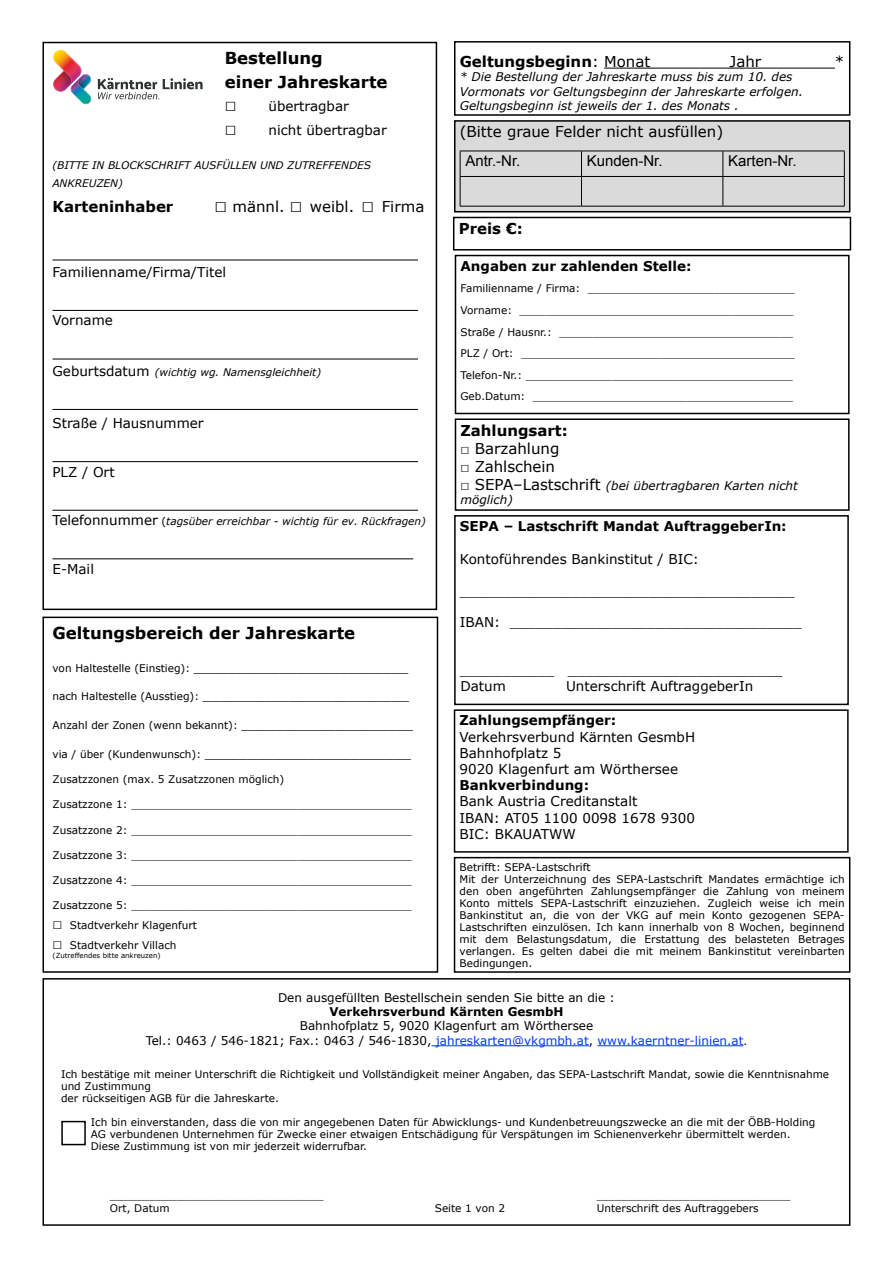
<style>
.page{position:relative;width:893px;height:1263px;background:#fff}
.page>*{position:absolute;margin:0;border:0;box-sizing:border-box;transform-origin:0 0}
.t1{font:700 16.5px/23.4px "Verdana";color:#000}
.t2{font:15px "Verdana";color:#000}
.t3{font:700 15px "Verdana";color:#000}
.t4{font:15px "Arial";color:#000}
.t5{font:13.5px/16.2px "Verdana";color:#000}
.t6{font:700 13.5px "Verdana";color:#000}
.t7{font:italic 12px/14.4px "Verdana";color:#000}
.t8{font:12px/14.4px "Verdana";color:#000;text-align:center}
.t9{font:700 12px "Verdana";color:#000}
.t10{font:10.5px/12px "Verdana";color:#000}
.t11{font:italic 10.5px/18px "Verdana";color:#000}
.t12{font:6.9px "Verdana";color:#000}
.s1{font-size:19.5px}
.s2{font-size:21px}
.s3{font-weight:400}
.s4{font-style:normal;font-size:13.5px}
.s5{font-style:normal}
.s6{font-style:normal;font-size:15px}
.s7{font-size:13.5px}
.s8{font-size:10.5px}
.s9{font-size:16.5px}
.s10{color:#0039ff}
</style>
<div class="page">
<hr style="left:52px;top:260px;width:366px;height:1px;background:#000">
<hr style="left:52px;top:310px;width:366px;height:1px;background:#000">
<hr style="left:52px;top:359px;width:366px;height:1px;background:#000">
<hr style="left:52px;top:409px;width:366px;height:1px;background:#000">
<hr style="left:52px;top:461px;width:366px;height:1px;background:#000">
<hr style="left:52px;top:510px;width:366px;height:1px;background:#000">
<hr style="left:52px;top:558px;width:361px;height:1px;background:#000">
<div style="left:42px;top:42px;width:395px;height:568px;border:2px solid #000"></div>
<div style="left:43px;top:617px;width:395px;height:356px;border:2px solid #000"></div>
<hr style="left:604px;top:68px;width:231px;height:1px;background:#000">
<div style="left:454px;top:41px;width:396px;height:75px;border:2px solid #000"></div>
<div style="left:455px;top:121px;width:395px;height:91px;background:#dadada"></div>
<hr style="left:460px;top:151px;width:121px;height:1px;background:#000">
<hr style="left:581px;top:151px;width:142px;height:1px;background:#000">
<hr style="left:723px;top:151px;width:122px;height:1px;background:#000">
<hr style="left:460px;top:176px;width:121px;height:1px;background:#000">
<hr style="left:581px;top:176px;width:142px;height:1px;background:#000">
<hr style="left:723px;top:176px;width:122px;height:1px;background:#000">
<hr style="left:460px;top:206px;width:121px;height:1px;background:#000">
<hr style="left:581px;top:206px;width:142px;height:1px;background:#000">
<hr style="left:723px;top:206px;width:122px;height:1px;background:#000">
<svg style="left:460px;top:151px;width:1px;height:55px"></svg>
<svg style="left:581px;top:151px;width:1px;height:55px"></svg>
<svg style="left:722px;top:151px;width:1px;height:55px"></svg>
<svg style="left:844px;top:151px;width:1px;height:55px"></svg>
<div style="left:454px;top:120px;width:396px;height:92px;border:2px solid #000"></div>
<div style="left:455px;top:255px;width:395px;height:159px;border:2px solid #000"></div>
<div style="left:453px;top:217px;width:398px;height:34px;border:2px solid #000"></div>
<div style="left:455px;top:418px;width:395px;height:93px;border:2px solid #000"></div>
<div style="left:454px;top:515px;width:395px;height:190px;border:2px solid #000"></div>
<div style="left:454px;top:709px;width:395px;height:144px;border:2px solid #000"></div>
<div style="left:454px;top:857px;width:396px;height:116px;border:2px solid #000"></div>
<hr style="left:431px;top:1045px;width:158px;height:1px;background:#0039ff">
<hr style="left:597px;top:1045px;width:146px;height:1px;background:#0039ff">
<div style="left:43px;top:978px;width:807px;height:248px;border:2px solid #000"></div>
<svg style="left:53px;top:50px;width:38px;height:54px"></svg>
<svg style="left:98px;top:78px;width:105px;height:21px"></svg>
<div style="left:61px;top:1121px;width:25px;height:24px;border:2px solid #000"></div>
<h1 class="t1" style="left:225px;top:47px;width:164px">Bestellung<br>einer Jahreskarte</h1>
<p class="t5" style="left:225px;top:98px;width:126px"><span class="s1">□</span> übertragbar</p>
<p class="t5" style="left:225px;top:122px;width:164px"><span class="s1">□</span> nicht übertragbar</p>
<p class="t11" style="left:52px;top:156px;width:320px">(BITTE IN BLOCKSCHRIFT AUSFÜLLEN UND ZUTREFFENDES<br>ANKREUZEN)</p>
<h2 class="t3" style="left:52px;top:197px;width:122px">Karteninhaber</h2>
<h2 class="t2" style="left:214px;top:197px;width:211px"><span class="s2">□</span> männl. <span class="s2">□</span> weibl. <span class="s2">□</span> Firma</h2>
<h2 class="t3" style="left:460px;top:52px;width:192px">Geltungsbeginn<span class="s3">: Monat</span></h2>
<h2 class="t2" style="left:729px;top:52px;width:33px">Jahr</h2>
<h2 class="t2" style="left:835px;top:52px;width:11px">*</h2>
<p class="t7" style="left:460px;top:70px;width:345px">* Die Bestellung der Jahreskarte muss bis zum 10. des<br>Vormonats vor Geltungsbeginn der Jahreskarte erfolgen.<br>Geltungsbeginn ist jeweils der 1. des Monats .</p>
<h2 class="t2" style="left:460px;top:122px;width:265px">(Bitte graue Felder nicht ausfüllen)</h2>
<h2 class="t4" style="left:465px;top:151px;width:57px">Antr.-Nr.</h2>
<h2 class="t4" style="left:587px;top:151px;width:77px">Kunden-Nr.</h2>
<h2 class="t4" style="left:728px;top:151px;width:70px">Karten-Nr.</h2>
<h2 class="t3" style="left:459px;top:219px;width:66px">Preis €:</h2>
<p class="t6" style="left:460px;top:257px;width:233px">Angaben zur zahlenden Stelle:</p>
<p class="t10" style="left:460px;top:278px;width:336px;line-height:21.6px">Familienname / Firma: _______________________________ Vorname: _________________________________________ Straße / Hausnr.: ___________________________________ PLZ / Ort: _________________________________________ Telefon-Nr.: ________________________________________ Geb.Datum: _______________________________________</p>
<p class="t5" style="left:52px;top:264px;width:175px">Familienname/Firma/Titel</p>
<p class="t5" style="left:52px;top:313px;width:62px">Vorname</p>
<p class="t11" style="left:52px;top:363px;width:270px"><span class="s4">Geburtsdatum</span> (wichtig wg. Namensgleichheit)</p>
<p class="t5" style="left:52px;top:415px;width:153px">Straße / Hausnummer</p>
<p class="t5" style="left:52px;top:464px;width:64px">PLZ / Ort</p>
<p class="t11" style="left:52px;top:513px;width:375px"><span class="s4">Telefonnummer</span> <span class="s5">(</span>tagsüber erreichbar - wichtig für ev. Rückfragen)</p>
<p class="t5" style="left:52px;top:561px;width:43px">E-Mail</p>
<h2 class="t3" style="left:460px;top:420px;width:109px">Zahlungsart:</h2>
<h2 class="t2" style="left:460px;top:439px;width:100px">□ Barzahlung</h2>
<h2 class="t2" style="left:460px;top:457px;width:96px">□ Zahlschein</h2>
<p class="t7" style="left:460px;top:478px;width:339px"><span class="s6">□ SEPA–Lastschrift</span> (bei übertragbaren Karten nicht möglich)</p>
<p class="t6" style="left:460px;top:517px;width:328px">SEPA – Lastschrift Mandat AuftraggeberIn:</p>
<p class="t5" style="left:460px;top:551px;width:241px">Kontoführendes Bankinstitut / BIC:</p>
<p class="t5" style="left:460px;top:583px;width:336px">_______________________________________</p>
<p class="t5" style="left:460px;top:614px;width:343px">IBAN: __________________________________</p>
<h1 class="t1" style="left:53px;top:622px;width:304px">Geltungsbereich der Jahreskarte</h1>
<p class="t10" style="left:53px;top:662px;width:357px">von Haltestelle (Einstieg): <span class="s7">_________________________</span></p>
<p class="t10" style="left:53px;top:691px;width:358px">nach Haltestelle (Ausstieg): <span class="s7">________________________</span></p>
<p class="t10" style="left:53px;top:719px;width:362px">Anzahl der Zonen (wenn bekannt): <span class="s7">____________________</span></p>
<p class="t5" style="left:53px;top:745px;width:360px"><span class="s8">via / über (Kundenwunsch):</span> ________________________</p>
<p class="t10" style="left:53px;top:773px;width:233px">Zusatzzonen (max. 5 Zusatzzonen möglich)</p>
<p class="t10" style="left:53px;top:799px;width:361px">Zusatzzone 1: __________________________________________</p>
<p class="t10" style="left:53px;top:824px;width:361px">Zusatzzone 2: __________________________________________</p>
<p class="t10" style="left:53px;top:849px;width:361px">Zusatzzone 3: __________________________________________</p>
<p class="t10" style="left:53px;top:874px;width:361px">Zusatzzone 4: __________________________________________</p>
<p class="t10" style="left:53px;top:899px;width:361px">Zusatzzone 5: __________________________________________</p>
<p class="t10" style="left:53px;top:919px;width:146px"><span class="s9">□</span> Stadtverkehr Klagenfurt</p>
<p class="t10" style="left:53px;top:939px;width:125px"><span class="s9">□</span> Stadtverkehr Villach</p>
<p class="t12" style="left:53px;top:951px;width:110px">(Zutreffendes bitte ankreuzen)</p>
<p class="t5" style="left:460px;top:662px;width:324px">___________ _________________________<br>Datum</p>
<p class="t5" style="left:566px;top:678px;width:189px">Unterschrift AuftraggeberIn</p>
<p class="t6" style="left:460px;top:712px;width:158px">Zahlungsempfänger:</p>
<p class="t5" style="left:460px;top:729px;width:237px">Verkehrsverbund Kärnten GesmbH<br>Bahnhofplatz 5<br>9020 Klagenfurt am Wörthersee</p>
<p class="t6" style="left:460px;top:776px;width:131px">Bankverbindung:</p>
<p class="t5" style="left:460px;top:794px;width:237px">Bank Austria Creditanstalt<br>IBAN: AT05 1100 0098 1678 9300<br>BIC: BKAUATWW</p>
<p class="t10" style="left:460px;top:861px;width:387px">Betrifft: SEPA-Lastschrift<br>Mit der Unterzeichnung des SEPA-Lastschrift Mandates ermächtige ich den oben angeführten Zahlungsempfänger die Zahlung von meinem Konto mittels SEPA-Lastschrift einzuziehen. Zugleich weise ich mein Bankinstitut an, die von der VKG auf mein Konto gezogenen SEPA-Lastschriften einzulösen. Ich kann innerhalb von 8 Wochen, beginnend mit dem Belastungsdatum, die Erstattung des belasteten Betrages verlangen. Es gelten dabei die mit meinem Bankinstitut vereinbarten Bedingungen.</p>
<p class="t8" style="left:278px;top:990px;width:338px">Den ausgefüllten Bestellschein senden Sie bitte an die :</p>
<p class="t9" style="left:329px;top:1004px;width:236px">Verkehrsverbund Kärnten GesmbH</p>
<p class="t8" style="left:146px;top:1019px;width:603px">Bahnhofplatz 5, 9020 Klagenfurt am Wörthersee<br>Tel.: 0463 / 546-1821; Fax.: 0463 / 546-1830, <span class="s10">jahreskarten@vkgmbh.at</span>, <span class="s10">www.kaerntner-linien.at</span><span class="s8">.</span></p>
<p class="t10" style="left:61px;top:1069px;width:770px">Ich bestätige mit meiner Unterschrift die Richtigkeit und Vollständigkeit meiner Angaben, das SEPA-Lastschrift Mandat, sowie die Kenntnisnahme und Zustimmung<br>der rückseitigen AGB für die Jahreskarte.</p>
<p class="t10" style="left:91px;top:1117px;width:726px">Ich bin einverstanden, dass die von mir angegebenen Daten für Abwicklungs- und Kundenbetreuungszwecke an die mit der ÖBB-Holding<br>AG verbundenen Unternehmen für Zwecke einer etwaigen Entschädigung für Verspätungen im Schienenverkehr übermittelt werden.<br>Diese Zustimmung ist von mir jederzeit widerrufbar.</p>
<p class="t10" style="left:110px;top:1189px;width:215px">________________________________</p>
<p class="t10" style="left:597px;top:1189px;width:195px">_____________________________</p>
<p class="t10" style="left:110px;top:1202px;width:61px">Ort, Datum</p>
<p class="t10" style="left:435px;top:1202px;width:72px">Seite 1 von 2</p>
<p class="t10" style="left:597px;top:1202px;width:163px">Unterschrift des Auftraggebers</p>
</div>
